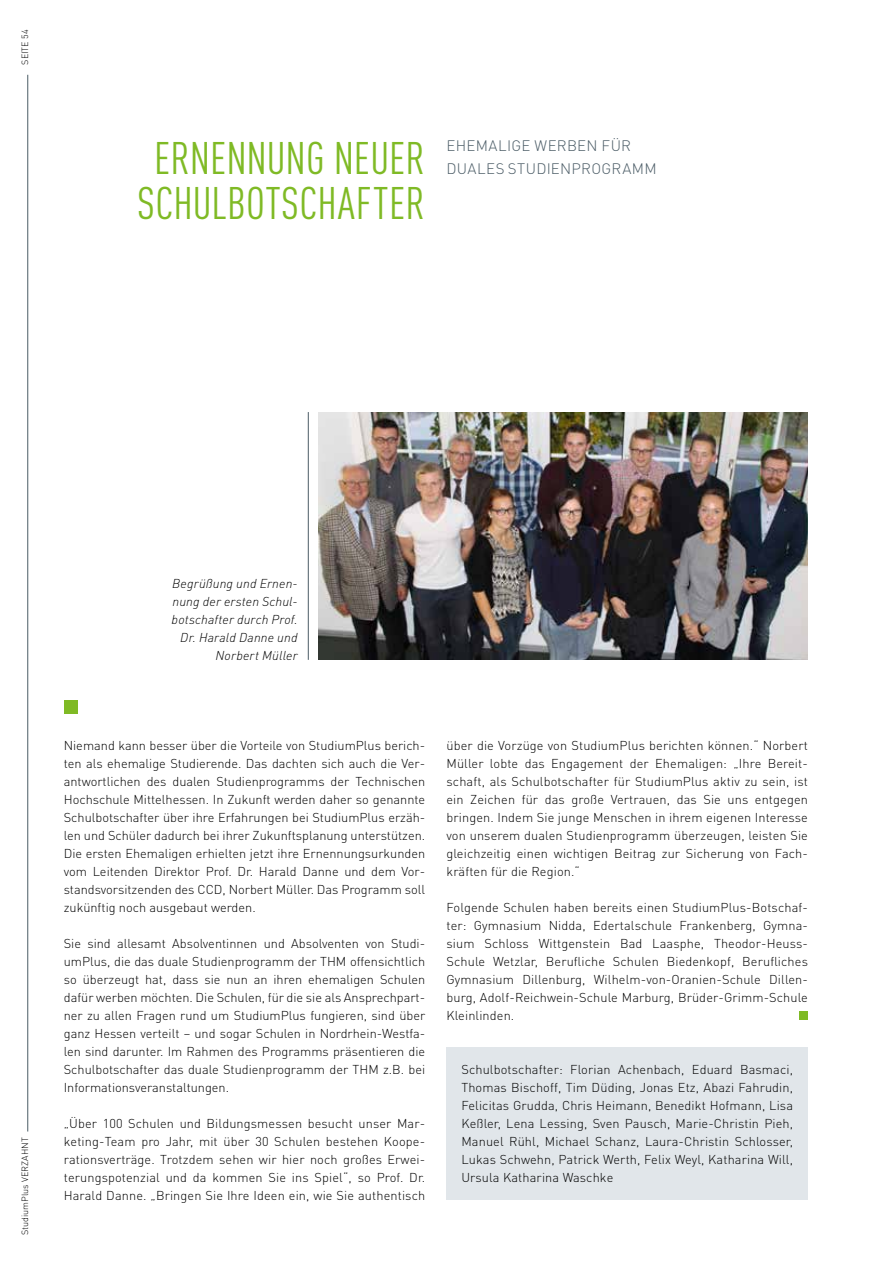
<style>
.page{position:relative;width:893px;height:1263px;background:#fff}
.page>*{position:absolute;margin:0;border:0;box-sizing:border-box;transform-origin:0 0}
.t1{font:condensed 45px/45px "DIN Pro";color:#7fba25;text-align:center}
.t2{font:300 15px/22.5px "DIN Pro";letter-spacing:.02em;color:#4b5c66}
.t3{font:300 12.75px/18px "DIN Pro";letter-spacing:.01em;color:#000;text-align:justify}
.t4{font:italic 300 12.75px/18px "DIN Pro";letter-spacing:.01em;color:#000;text-align:right}
.t5{font:300 9px "DIN Pro";color:#000}
</style>
<div class="page">
<hr style="left:27px;top:75px;width:1px;height:1056px;background:#4b5c66">
<div style="left:446px;top:1047px;width:362px;height:152px;background:#e1e6ea"></div>
<img style="left:319px;top:412px;width:489px;height:248px">
<div style="left:799px;top:1011px;width:9px;height:9px;background:#7fba25"></div>
<div style="left:64px;top:700px;width:14px;height:14px;background:#7fba25"></div>
<hr style="left:308px;top:412px;width:1px;height:248px;background:#4b5c66">
<p class="t5" style="left:19px;top:65px;width:36px;rotate:-90deg">SEITE 54</p>
<h1 class="t1" style="left:137px;top:132px;width:289px">ERNENNUNG NEUER<br>SCHULBOTSCHAFTER</h1>
<p class="t2" style="left:447px;top:134px;width:212px">EHEMALIGE WERBEN FÜR<br>DUALES STUDIENPROGRAMM</p>
<p class="t5" style="left:19px;top:1235px;width:100px;rotate:-90deg">StudiumPlus VERZAHNT</p>
<p class="t4" style="left:172px;top:573px;width:127px">Begrüßung und Ernen&shy;nung der ersten Schul&shy;botschafter durch Prof.<br>Dr. Harald Danne und<br>Norbert Müller</p>
<p class="t3" style="left:64px;top:736px;width:363px">Niemand kann besser über die Vorteile von StudiumPlus berich&shy;ten als ehemalige Studierende. Das dachten sich auch die Ver&shy;antwortlichen des dualen Studienprogramms der Technischen Hochschule Mittelhessen. In Zukunft werden daher so genannte Schulbotschafter über ihre Erfahrungen bei StudiumPlus erzäh&shy;len und Schüler dadurch bei ihrer Zukunftsplanung unterstützen.<br>Die ersten Ehemaligen erhielten jetzt ihre Ernennungsurkunden vom Leitenden Direktor Prof. Dr. Harald Danne und dem Vor&shy;standsvorsitzenden des CCD, Norbert Müller. Das Programm soll zukünftig noch ausgebaut werden.</p>
<p class="t3" style="left:64px;top:934px;width:363px">Sie sind allesamt Absolventinnen und Absolventen von Studi&shy;umPlus, die das duale Studienprogramm der THM offensichtlich so überzeugt hat, dass sie nun an ihren ehemaligen Schulen dafür werben möchten. Die Schulen, für die sie als Ansprechpart&shy;ner zu allen Fragen rund um StudiumPlus fungieren, sind über ganz Hessen verteilt – und sogar Schulen in Nordrhein-Westfa&shy;len sind darunter. Im Rahmen des Programms präsentieren die Schulbotschafter das duale Studienprogramm der THM z.B. bei Informationsveranstaltungen.</p>
<p class="t3" style="left:64px;top:1114px;width:363px">„Über 100 Schulen und Bildungsmessen besucht unser Mar&shy;keting-Team pro Jahr, mit über 30 Schulen bestehen Koope&shy;rationsverträge. Trotzdem sehen wir hier noch großes Erwei&shy;terungspotenzial und da kommen Sie ins Spiel“, so Prof. Dr.<br>Harald Danne. „Bringen Sie Ihre Ideen ein, wie Sie authentisch</p>
<p class="t3" style="left:446px;top:736px;width:363px">über die Vorzüge von StudiumPlus berichten können.“ Norbert Müller lobte das Engagement der Ehemaligen: „Ihre Bereit&shy;schaft, als Schulbotschafter für StudiumPlus aktiv zu sein, ist ein Zeichen für das große Vertrauen, das Sie uns entgegen bringen. Indem Sie junge Menschen in ihrem eigenen Interesse von unserem dualen Studienprogramm überzeugen, leisten Sie gleichzeitig einen wichtigen Beitrag zur Sicherung von Fach&shy;kräften für die Region.“</p>
<p class="t3" style="left:446px;top:898px;width:363px">Folgende Schulen haben bereits einen StudiumPlus-Botschaf&shy;ter: Gymnasium Nidda, Edertalschule Frankenberg, Gymna&shy;sium Schloss Wittgenstein Bad Laasphe, Theodor-Heuss-Schule Wetzlar, Berufliche Schulen Biedenkopf, Berufliches Gymnasium Dillenburg, Wilhelm-von-Oranien-Schule Dillen&shy;burg, Adolf-Reichwein-Schule Marburg, Brüder-Grimm-Schule Kleinlinden.</p>
<p class="t3" style="left:461px;top:1060px;width:333px">Schulbotschafter: Florian Achenbach, Eduard Basmaci, Thomas Bischoff, Tim Düding, Jonas Etz, Abazi Fahrudin, Felicitas Grudda, Chris Heimann, Benedikt Hofmann, Lisa Keßler, Lena Lessing, Sven Pausch, Marie-Christin Pieh, Manuel Rühl, Michael Schanz, Laura-Christin Schlosser, Lukas Schwehn, Patrick Werth, Felix Weyl, Katharina Will, Ursula Katharina Waschke</p>
</div>
